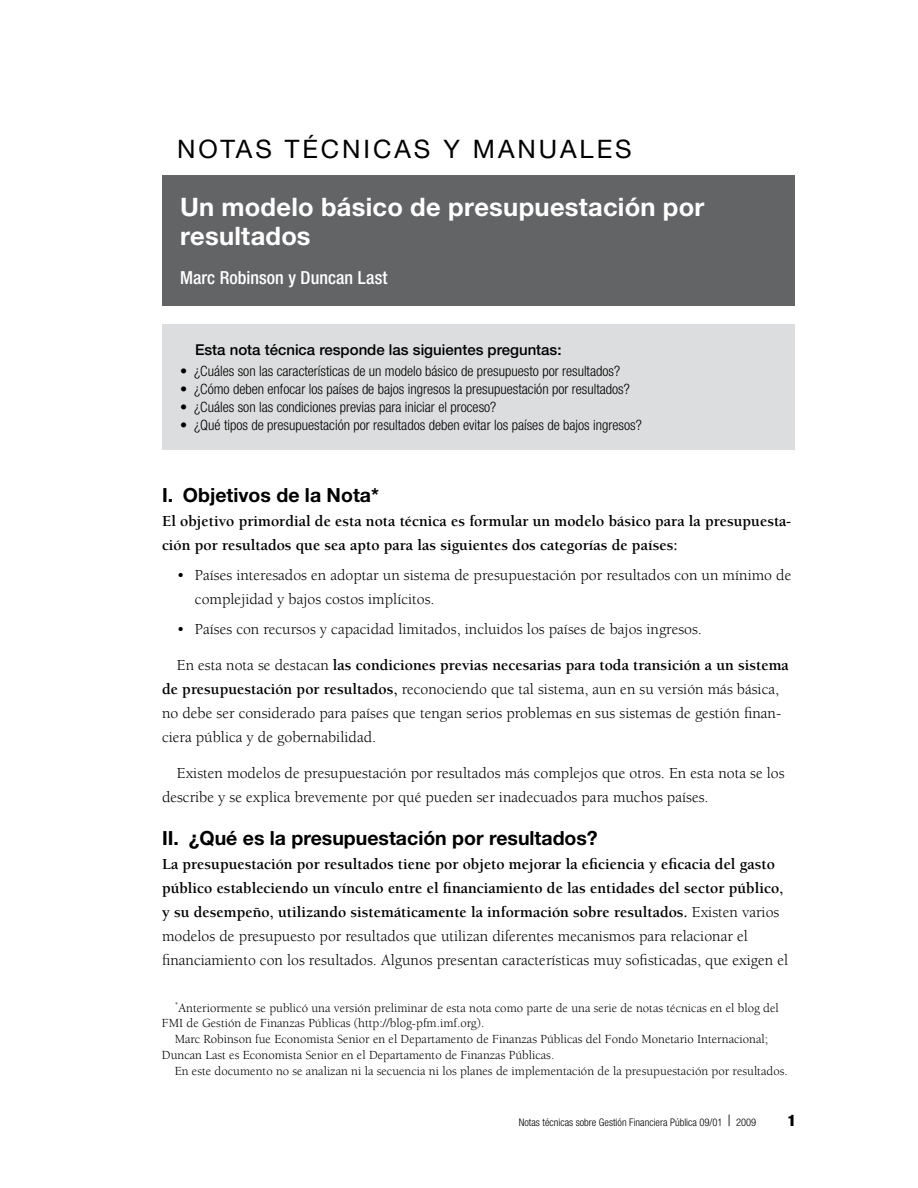
<style>
.page{position:relative;width:918px;height:1188px;background:#fff}
.page>*{position:absolute;margin:0;border:0;box-sizing:border-box;transform-origin:0 0}
.t1{font:700 25.5px/28.5px "Helvetica Neue LT Std";letter-spacing:.01em;color:#fff}
.t2{font:25.5px "Helvetica Neue LT Std";letter-spacing:.115em;color:#000}
.t3{font:700 19.5px "Helvetica Neue LT Std";color:#000}
.t4{font:500 condensed 18px "Helvetica Neue LT Std";letter-spacing:.005em;color:#fff}
.t5{font:15.75px/24px "Berkeley Std";color:#000}
.t6{font:700 15.75px/24px "Berkeley Std";color:#000}
.t7{font:900 condensed 15.75px "Helvetica Neue LT Std";color:#000}
.t8{font:500 15px "Helvetica Neue LT Std";color:#000}
.t9{font:300 condensed 14.25px "Helvetica Neue LT Std";color:#000}
.t10{font:12.75px/15.8px "Berkeley Std";color:#000}
.t11{font:300 condensed 10.5px "Helvetica Neue LT Std";color:#000}
.s1{font-weight:400}
.s2{font-weight:700}
.s3{font-size:15.75px}
</style>
<div class="page">
<div style="left:162px;top:176px;width:633px;height:130px;background:#636466"></div>
<div style="left:162px;top:324px;width:633px;height:126px;background:#dcddde"></div>
<h1 class="t2" style="left:177px;top:133px;width:456px">NOTAS TÉCNICAS Y MANUALES</h1>
<h1 class="t1" style="left:180px;top:192px;width:526px">Un modelo básico de presupuestación por resultados</h1>
<p class="t4" style="left:180px;top:267px;width:209px">Marc Robinson y Duncan Last</p>
<p class="t8" style="left:195px;top:341px;width:368px">Esta nota técnica responde las siguientes preguntas:</p>
<p class="t9" style="left:180px;top:363px;width:442px"><span class="s1">•</span> ¿Cuáles son las características de un modelo básico de presupuesto por resultados?</p>
<p class="t9" style="left:180px;top:381px;width:451px"><span class="s1">•</span> ¿Cómo deben enfocar los países de bajos ingresos la presupuestación por resultados?</p>
<p class="t9" style="left:180px;top:399px;width:318px"><span class="s1">•</span> ¿Cuáles son las condiciones previas para iniciar el proceso?</p>
<p class="t9" style="left:180px;top:417px;width:463px"><span class="s1">•</span> ¿Qué tipos de presupuestación por resultados deben evitar los países de bajos ingresos?</p>
<p class="t3" style="left:162px;top:483px;width:218px">I. Objetivos de la Nota*</p>
<p class="t6" style="left:162px;top:509px;width:630px">El objetivo primordial de esta nota técnica es formular un modelo básico para la presupuesta&shy;ción por resultados que sea apto para las siguientes dos categorías de países:</p>
<p class="t5" style="left:195px;top:563px;width:598px;text-indent:-18px">• Países interesados en adoptar un sistema de presupuestación por resultados con un mínimo de complejidad y bajos costos implícitos.</p>
<p class="t5" style="left:177px;top:617px;width:527px">• Países con recursos y capacidad limitados, incluidos los países de bajos ingresos.</p>
<p class="t5" style="left:162px;top:653px;width:628px;text-indent:15px">En esta nota se destacan <span class="s2">las condiciones previas necesarias para toda transición a un sistema de presupuestación por resultados,</span> reconociendo que tal sistema, aun en su versión más básica, no debe ser considerado para países que tengan serios problemas en sus sistemas de gestión finan&shy;ciera pública y de gobernabilidad.</p>
<p class="t5" style="left:162px;top:761px;width:624px;text-indent:15px">Existen modelos de presupuestación por resultados más complejos que otros. En esta nota se los describe y se explica brevemente por qué pueden ser inadecuados para muchos países.</p>
<p class="t3" style="left:162px;top:826px;width:437px">II. ¿Qué es la presupuestación por resultados?</p>
<p class="t6" style="left:162px;top:853px;width:628px">La presupuestación por resultados tiene por objeto mejorar la eficiencia y eficacia del gasto público estableciendo un vínculo entre el financiamiento de las entidades del sector público, y su desempeño, utilizando sistemáticamente la información sobre resultados. <span class="s1">Existen varios modelos de presupuesto por resultados que utilizan diferentes mecanismos para relacionar el financiamiento con los resultados. Algunos presentan características muy sofisticadas, que exigen el</span></p>
<p class="t10" style="left:162px;top:1000px;width:618px;text-indent:13px"><sup>*</sup>Anteriormente se publicó una versión preliminar de esta nota como parte de una serie de notas técnicas en el blog del<br>FMI de Gestión de Finanzas Públicas (http://blog-pfm.imf.org).</p>
<p class="t10" style="left:162px;top:1031px;width:608px;text-indent:13px">Marc Robinson fue Economista Senior en el Departamento de Finanzas Públicas del Fondo Monetario Internacional;<br>Duncan Last es Economista Senior en el Departamento de Finanzas Públicas.</p>
<p class="t10" style="left:175px;top:1063px;width:615px">En este documento no se analizan ni la secuencia ni los planes de implementación de la presupuestación por resultados.</p>
<p class="t11" style="left:519px;top:1116px;width:239px">Notas técnicas sobre Gestión Financiera Pública 09/01 <span class="s3">|</span> 2009</p>
<p class="t7" style="left:788px;top:1111px;width:10px">1</p>
</div>
